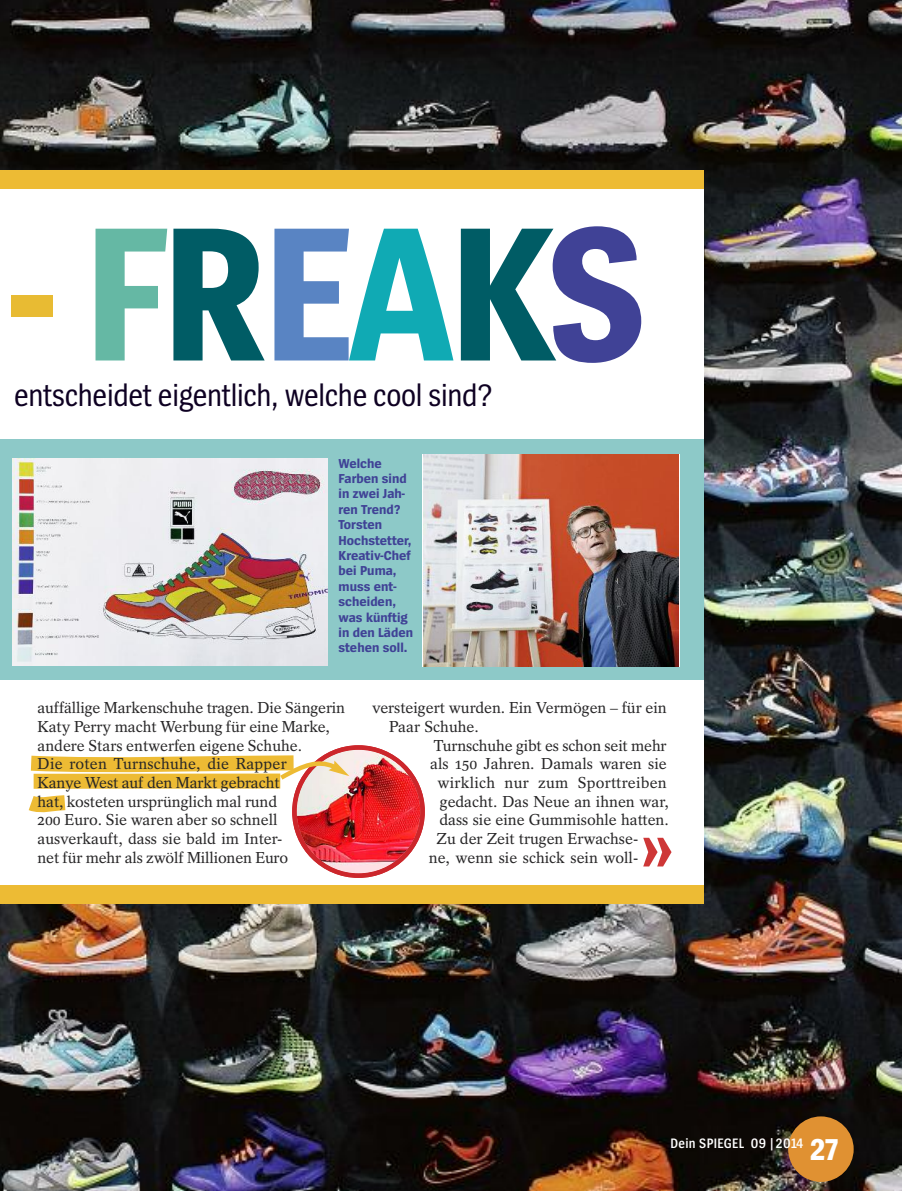
<style>
.page{position:relative;width:902px;height:1191px;background:#fff}
.page>*{position:absolute;margin:0;border:0;box-sizing:border-box;transform-origin:0 0}
.t1{font:700 198.75px "Spiegel Sans Cd";letter-spacing:-.02em;color:#005c65}
.t2{font:700 82.05px "Spiegel Sans Cd";color:#ce3737}
.t3{font:32.4px "Spiegel Sans Cd";letter-spacing:-.01em;color:#0e0022}
.t4{font:700 31.5px "Spiegel Sans Cd";color:#fff}
.t5{font:15.75px/18.8px "Spiegel Serif";color:#272627}
.t6{font:600 14.25px "Spiegel Sans Cd";letter-spacing:.025em;color:#fff}
.t7{font:700 13.5px/15.5px "Spiegel Sans";color:#404296}
.s1{color:#e8bb33}
.s2{color:#65b8a4}
.s3{color:#5984c3}
.s4{color:#10aab4}
.s5{color:#404296}
</style>
<div class="page">
<img style="left:0;top:0;width:901px;height:1191px">
<div style="left:788px;top:1116px;width:65px;height:65px;background:#e09132;border-radius:50%"></div>
<div style="left:0;top:170px;width:704px;height:720px;background:#fff"></div>
<div style="left:0;top:438px;width:704px;height:241px;background:#8dc9c8"></div>
<img style="left:13px;top:459px;width:315px;height:206px">
<img style="left:423px;top:454px;width:255px;height:212px">
<div style="left:0;top:170px;width:704px;height:19px;background:#edbb34"></div>
<div style="left:0;top:885px;width:704px;height:19px;background:#edbb34"></div>
<svg style="left:28px;top:745px;width:397px;height:133px"></svg>
<h1 class="t1" style="left:12px;top:222px;width:635px"><span class="s1">-</span> <span class="s2">F</span>R<span class="s3">E</span><span class="s4">A</span>K<span class="s5">S</span></h1>
<h3 class="t3" style="left:14px;top:383px;width:480px">entscheidet eigentlich, welche cool sind?</h3>
<p class="t7" style="left:338px;top:456px;width:76px">Welche<br>Farben sind in zwei Jah&shy;ren Trend?<br>Torsten<br>Hochstetter,<br>Kreativ-Chef bei Puma, muss ent&shy;scheiden, was künftig in den Läden stehen soll.</p>
<p class="t5" style="left:38px;top:700px;width:309px">auffällige Markenschuhe tragen. Die Sängerin Katy Perry macht Werbung für eine Marke, andere Stars entwerfen eigene Schuhe.<br>Die roten Turnschuhe, die Rapper<br>Kanye West auf den Markt gebracht<br>hat, kosteten ursprünglich mal rund<br>200 Euro. Sie waren aber so schnell ausverkauft, dass sie bald im Inter-<br>net für mehr als zwölf Millionen Euro</p>
<p class="t5" style="left:389px;top:700px;width:279px;text-indent:-17px">versteigert wurden. Ein Vermögen – für ein<br>Paar Schuhe.</p>
<p class="t5" style="left:434px;top:737px;width:234px">Turnschuhe gibt es schon seit mehr</p>
<p class="t5" style="left:430px;top:756px;width:238px">als 150 Jahren. Damals waren sie</p>
<p class="t5" style="left:437px;top:775px;width:231px">wirklich nur zum Sporttreiben</p>
<p class="t5" style="left:440px;top:793px;width:230px">gedacht. Das Neue an ihnen war,</p>
<p class="t5" style="left:439px;top:812px;width:231px">dass sie eine Gummisohle hatten.</p>
<p class="t5" style="left:436px;top:831px;width:203px">Zu der Zeit trugen Erwachse-</p>
<p class="t5" style="left:429px;top:849px;width:211px">ne, wenn sie schick sein woll-</p>
<h2 class="t2" style="left:639px;top:818px;width:38px">»</h2>
<p class="t6" style="left:670px;top:1137px;width:134px">Dein SPIEGEL 09 | 2014</p>
<h3 class="t4" style="left:810px;top:1138px;width:29px">27</h3>
</div>
